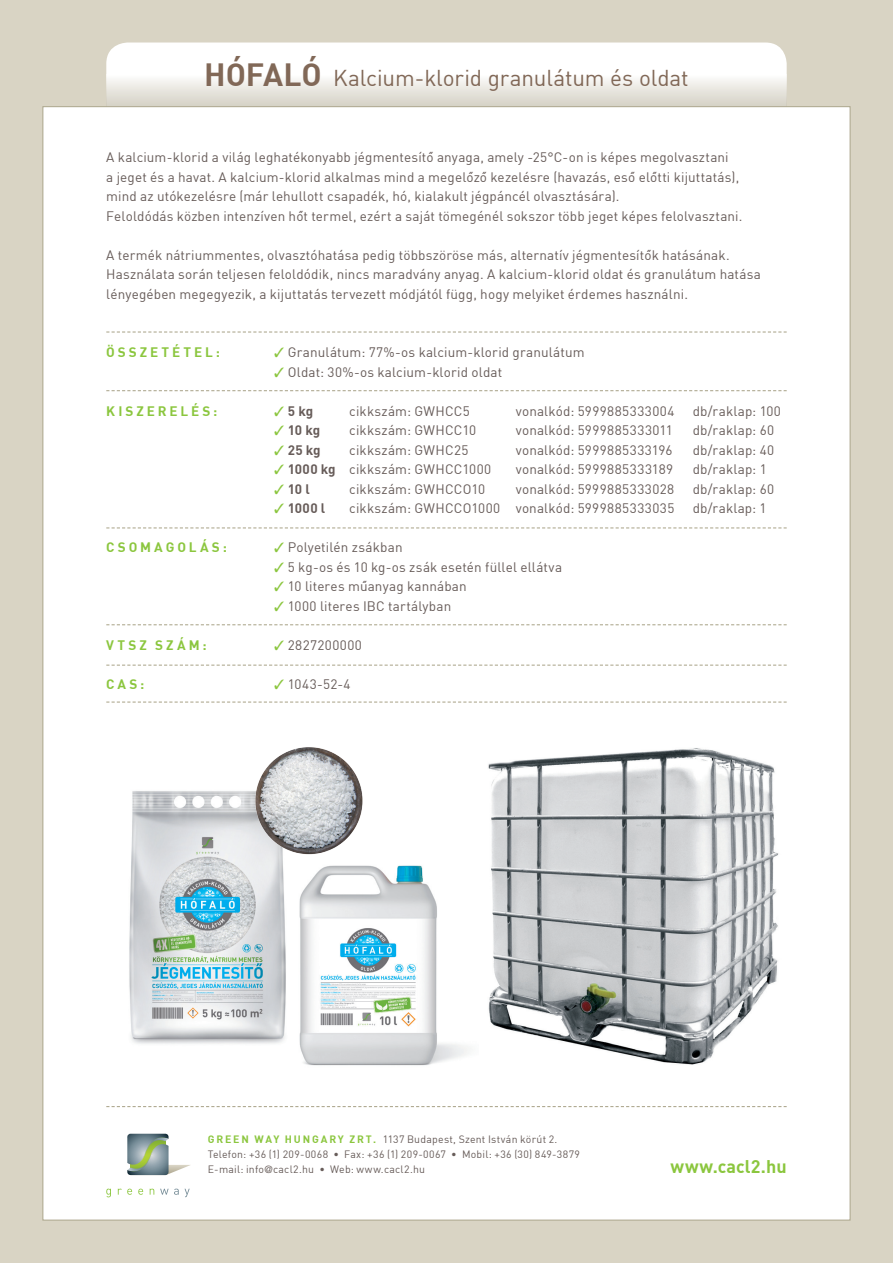
<style>
.page{position:relative;width:893px;height:1263px;background:#d9d4c4}
.page>*{position:absolute;margin:0;border:0;box-sizing:border-box;transform-origin:0 0}
.t1{font:22.5px "DINH Regular";letter-spacing:-.005em;color:#816857}
.t2{font:18px "DINH Bold";letter-spacing:.01em;color:#8bc63e}
.t3{font:13.5px/19.5px "DINH Regular";letter-spacing:.01em;color:#675c59}
.t4{font:13.5px "DINH Regular";letter-spacing:.03em;color:#675c59}
.t5{font:13.5px "DINH Bold";letter-spacing:.22em;color:#8bc63e}
.t6{font:13.5px "DINH Bold";letter-spacing:-.005em;color:#675c59}
.t7{font:10.5px/15px "DINH Regular";letter-spacing:.02em;color:#675c59}
.s1{font-family:"DINH Bold";font-size:31.5px}
.s2{color:#8bc63e}
.s3{font-family:"DINH Bold"}
.s4{font-family:"DINH Bold";color:#8bc63e}
.s5{font-family:"Feature";font-weight:300}
</style>
<div class="page">
<div style="left:106px;top:43px;width:681px;height:127px;background:#fff;border-radius:21px"></div>
<div style="left:106px;top:74px;width:681px;height:32px;background:linear-gradient(to bottom,#fdfdfc,#d6d3c7)"></div>
<div style="left:43px;top:106px;width:807px;height:1114px;background:#fff"></div>
<svg style="left:106px;top:527px;width:681px;height:1px"></svg>
<svg style="left:106px;top:624px;width:681px;height:1px"></svg>
<svg style="left:106px;top:701px;width:681px;height:2px"></svg>
<svg style="left:106px;top:665px;width:681px;height:1px"></svg>
<svg style="left:106px;top:1106px;width:681px;height:1px"></svg>
<svg style="left:106px;top:331px;width:681px;height:2px"></svg>
<svg style="left:106px;top:390px;width:681px;height:1px"></svg>
<svg style="left:127px;top:1134px;width:63px;height:41px"></svg>
<svg style="left:106px;top:1189px;width:5px;height:8px"></svg>
<svg style="left:118px;top:1189px;width:14px;height:6px"></svg>
<svg style="left:138px;top:1189px;width:5px;height:6px"></svg>
<svg style="left:150px;top:1189px;width:4px;height:5px"></svg>
<svg style="left:160px;top:1189px;width:19px;height:6px"></svg>
<svg style="left:185px;top:1189px;width:5px;height:8px"></svg>
<img style="left:488px;top:748px;width:291px;height:317px">
<img style="left:129px;top:791px;width:157px;height:253px">
<img style="left:299px;top:865px;width:169px;height:201px">
<img style="left:253px;top:747px;width:110px;height:110px">
<h1 class="t1" style="left:204px;top:64px;width:486px"><span class="s1">HÓFALÓ</span> Kalcium-klorid granulátum és oldat</h1>
<p class="t3" style="left:106px;top:147px;width:638px">A kalcium-klorid a világ leghatékonyabb jégmentesítô anyaga, amely -25°C-on is képes megolvasztani<br>a jeget és a havat. A kalcium-klorid alkalmas mind a megelôzô kezelésre (havazás, esô elôtti kijuttatás), mind az utókezelésre (már lehullott csapadék, hó, kialakult jégpáncél olvasztására).<br>Feloldódás közben intenzíven hôt termel, ezért a saját tömegénél sokszor több jeget képes felolvasztani.</p>
<p class="t3" style="left:106px;top:245px;width:656px">A termék nátriummentes, olvasztóhatása pedig többszöröse más, alternatív jégmentesítôk hatásának.<br>Használata során teljesen feloldódik, nincs maradvány anyag. A kalcium-klorid oldat és granulátum hatása lényegében megegyezik, a kijuttatás tervezett módjától függ, hogy melyiket érdemes használni.</p>
<p class="t5" style="left:106px;top:343px;width:115px">ÖSSZETÉTEL:</p>
<p class="t3" style="left:274px;top:342px;width:312px"><span class="s2">✓</span> Granulátum: 77%-os kalcium-klorid granulátum</p>
<p class="t3" style="left:274px;top:362px;width:229px"><span class="s2">✓</span> Oldat: 30%-os kalcium-klorid oldat</p>
<p class="t5" style="left:106px;top:402px;width:113px">KISZERELÉS:</p>
<p class="t6" style="left:274px;top:402px;width:40px"><span class="s2">✓</span> 5 KG</p>
<p class="t3" style="left:349px;top:401px;width:122px">cikkszám: GWHCC5</p>
<p class="t4" style="left:516px;top:402px;width:160px">vonalkód: 5999885333004</p>
<p class="t3" style="left:693px;top:401px;width:90px">db/raklap: 100</p>
<p class="t6" style="left:274px;top:421px;width:48px"><span class="s2">✓</span> 10 KG</p>
<p class="t3" style="left:349px;top:420px;width:129px">cikkszám: GWHCC10</p>
<p class="t3" style="left:516px;top:420px;width:158px">vonalkód: 5999885333011</p>
<p class="t3" style="left:693px;top:420px;width:83px">db/raklap: 60</p>
<p class="t6" style="left:274px;top:441px;width:48px"><span class="s2">✓</span> 25 KG</p>
<p class="t3" style="left:349px;top:440px;width:121px">cikkszám: GWHC25</p>
<p class="t3" style="left:516px;top:440px;width:158px">vonalkód: 5999885333196</p>
<p class="t3" style="left:693px;top:440px;width:83px">db/raklap: 40</p>
<p class="t3" style="left:274px;top:459px;width:219px"><span class="s2">✓</span> <span class="s3">1000 KG</span> cikkszám: GWHCC1000</p>
<p class="t3" style="left:516px;top:459px;width:159px">vonalkód: 5999885333189</p>
<p class="t3" style="left:693px;top:459px;width:75px">db/raklap: 1</p>
<p class="t6" style="left:274px;top:480px;width:37px"><span class="s2">✓</span> 10 L</p>
<p class="t3" style="left:349px;top:479px;width:137px">cikkszám: GWHCCO10</p>
<p class="t4" style="left:516px;top:480px;width:160px">vonalkód: 5999885333028</p>
<p class="t3" style="left:693px;top:479px;width:83px">db/raklap: 60</p>
<p class="t6" style="left:274px;top:499px;width:52px"><span class="s2">✓</span> 1000 L</p>
<p class="t3" style="left:349px;top:498px;width:327px">cikkszám: GWHCCO1000 vonalkód: 5999885333035</p>
<p class="t3" style="left:693px;top:498px;width:75px">db/raklap: 1</p>
<p class="t5" style="left:106px;top:538px;width:122px">CSOMAGOLÁS:</p>
<p class="t3" style="left:274px;top:537px;width:130px"><span class="s2">✓</span> Polyetilén zsákban</p>
<p class="t3" style="left:274px;top:557px;width:289px"><span class="s2">✓</span> 5 kg-os és 10 kg-os zsák esetén füllel ellátva</p>
<p class="t3" style="left:274px;top:576px;width:194px"><span class="s2">✓</span> 10 literes mûanyag kannában</p>
<p class="t3" style="left:274px;top:596px;width:179px"><span class="s2">✓</span> 1000 literes IBC tartályban</p>
<p class="t5" style="left:106px;top:636px;width:102px">VTS Z SZÁM:</p>
<p class="t4" style="left:274px;top:636px;width:89px"><span class="s2">✓</span> 2827200000</p>
<p class="t5" style="left:106px;top:675px;width:40px">CAS :</p>
<p class="t3" style="left:274px;top:674px;width:78px"><span class="s2">✓</span> 1043-52-4</p>
<p class="t7" style="left:208px;top:1131px;width:374px"><span class="s4">GREEN WAY HUN G A RY ZRT.</span> 1137 Budapest, Szent István körút 2.<br>Telefon: +36 (1) 209-0068 • Fax: +36 (1) 209-0067 • Mobil: +36 (30) 849-3879<br>E-mail: info<span class="s5">@</span>cacl2.hu • Web: www.cacl2.hu</p>
<h2 class="t2" style="left:670px;top:1155px;width:118px">WWW.CACL2.HU</h2>
</div>
